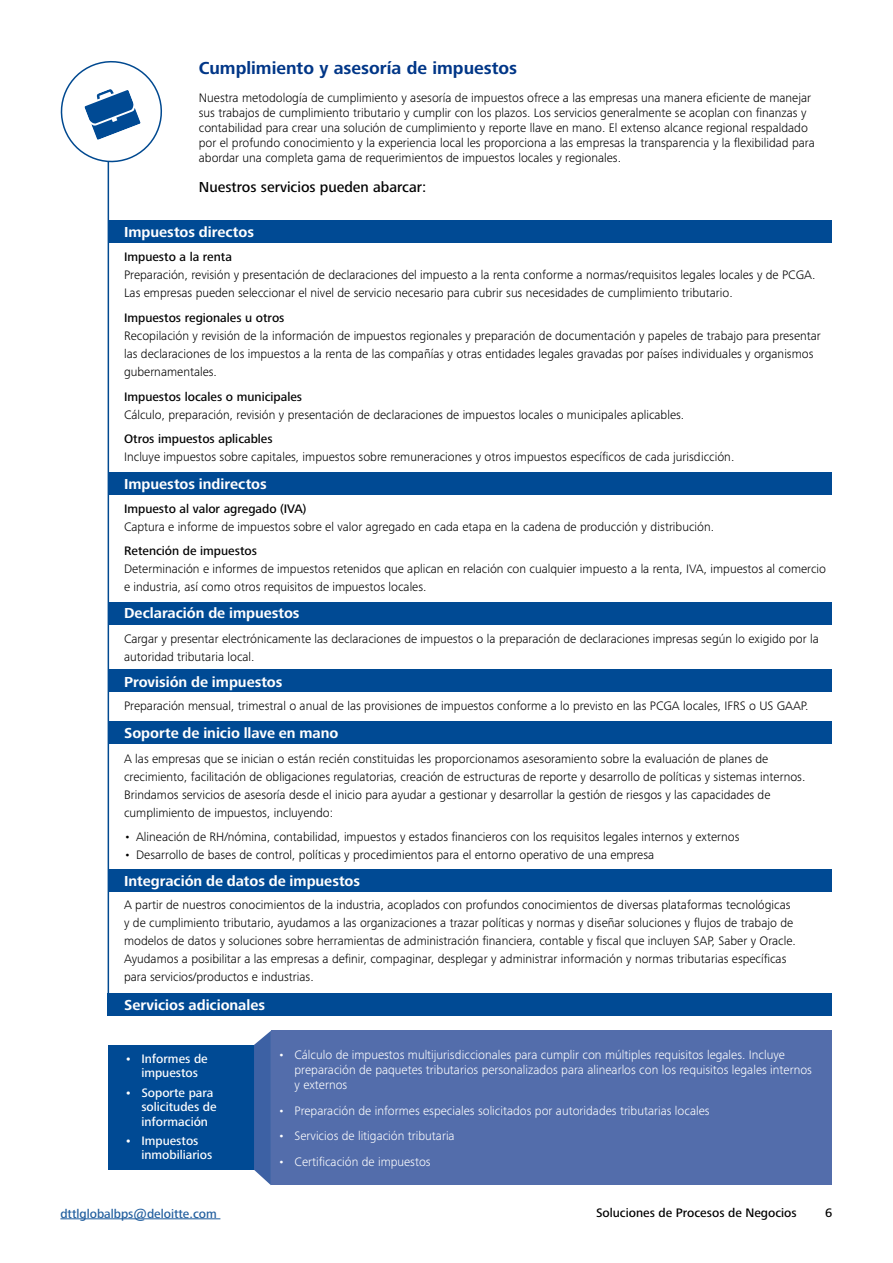
<style>
.page{position:relative;width:893px;height:1263px;background:#fff}
.page>*{position:absolute;margin:0;border:0;box-sizing:border-box;transform-origin:0 0}
.t1{font:700 18px "Frutiger Next Pro";color:#003687}
.t2{font:700 15px "Frutiger Next Pro";color:#fff}
.t3{font:500 15px "Frutiger Next Pro";color:#000}
.t4{font:300 12.75px/18px "Frutiger Next Pro";color:#000}
.t5{font:300 12.75px/15px "Frutiger Next Pro";color:#fff}
.t6{font:500 12.75px "Frutiger Next Pro";color:#000}
.t7{font:500 12.75px/14.2px "Frutiger Next Pro";color:#fff}
.t8{font:500 12.75px "Frutiger Next Pro";color:#215e9e}
</style>
<div class="page">
<hr style="left:60px;top:1218px;width:160px;height:1px;background:#215e9e">
<hr style="left:108px;top:161px;width:1px;height:853px;background:#004990">
<svg style="left:60px;top:61px;width:102px;height:107px"></svg>
<div style="left:108px;top:221px;width:724px;height:22px;background:#004a94"></div>
<div style="left:108px;top:472px;width:724px;height:23px;background:#004a94"></div>
<div style="left:108px;top:602px;width:724px;height:22px;background:#004a94"></div>
<div style="left:108px;top:670px;width:724px;height:22px;background:#004a94"></div>
<div style="left:271px;top:1031px;width:561px;height:154px;background:#536dab"></div>
<div style="left:108px;top:1045px;width:146px;height:125px;background:#004a94"></div>
<svg style="left:254px;top:1031px;width:17px;height:154px;background:#4f6fac"></svg>
<div style="left:108px;top:722px;width:724px;height:22px;background:#004a94"></div>
<div style="left:108px;top:869px;width:724px;height:22px;background:#004a94"></div>
<div style="left:108px;top:993px;width:724px;height:22px;background:#004a94"></div>
<h1 class="t1" style="left:199px;top:57px;width:320px">Cumplimiento y asesoría de impuestos</h1>
<p class="t4" style="left:199px;top:90px;width:617px;line-height:15px">Nuestra metodología de cumplimiento y asesoría de impuestos ofrece a las empresas una manera eficiente de manejar sus trabajos de cumplimiento tributario y cumplir con los plazos. Los servicios generalmente se acoplan con finanzas y contabilidad para crear una solución de cumplimiento y reporte llave en mano. El extenso alcance regional respaldado por el profundo conocimiento y la experiencia local les proporciona a las empresas la transparencia y la flexibilidad para abordar una completa gama de requerimientos de impuestos locales y regionales.</p>
<p class="t3" style="left:199px;top:179px;width:229px">Nuestros servicios pueden abarcar:</p>
<p class="t2" style="left:124px;top:224px;width:131px">Impuestos directos</p>
<p class="t6" style="left:124px;top:250px;width:109px">Impuesto a la renta</p>
<p class="t4" style="left:124px;top:266px;width:693px">Preparación, revisión y presentación de declaraciones del impuesto a la renta conforme a normas/requisitos legales locales y de PCGA.<br>Las empresas pueden seleccionar el nivel de servicio necesario para cubrir sus necesidades de cumplimiento tributario.</p>
<p class="t6" style="left:124px;top:310px;width:162px">Impuestos regionales u otros</p>
<p class="t4" style="left:124px;top:327px;width:698px">Recopilación y revisión de la información de impuestos regionales y preparación de documentación y papeles de trabajo para presentar las declaraciones de los impuestos a la renta de las compañías y otras entidades legales gravadas por países individuales y organismos gubernamentales.</p>
<p class="t6" style="left:124px;top:389px;width:180px">Impuestos locales o municipales</p>
<p class="t4" style="left:124px;top:405px;width:562px">Cálculo, preparación, revisión y presentación de declaraciones de impuestos locales o municipales aplicables.</p>
<p class="t6" style="left:124px;top:432px;width:150px">Otros impuestos aplicables</p>
<p class="t4" style="left:124px;top:448px;width:612px">Incluye impuestos sobre capitales, impuestos sobre remuneraciones y otros impuestos específicos de cada jurisdicción.</p>
<p class="t2" style="left:124px;top:475px;width:144px">Impuestos indirectos</p>
<p class="t6" style="left:124px;top:501px;width:184px">Impuesto al valor agregado (IVA)</p>
<p class="t4" style="left:124px;top:517px;width:592px">Captura e informe de impuestos sobre el valor agregado en cada etapa en la cadena de producción y distribución.</p>
<p class="t6" style="left:124px;top:544px;width:134px">Retención de impuestos</p>
<p class="t4" style="left:124px;top:560px;width:703px">Determinación e informes de impuestos retenidos que aplican en relación con cualquier impuesto a la renta, IVA, impuestos al comercio e industria, así como otros requisitos de impuestos locales.</p>
<p class="t2" style="left:124px;top:605px;width:177px">Declaración de impuestos</p>
<p class="t4" style="left:124px;top:629px;width:696px">Cargar y presentar electrónicamente las declaraciones de impuestos o la preparación de declaraciones impresas según lo exigido por la autoridad tributaria local.</p>
<p class="t2" style="left:124px;top:673px;width:160px">Provisión de impuestos</p>
<p class="t4" style="left:124px;top:697px;width:686px">Preparación mensual, trimestral o anual de las provisiones de impuestos conforme a lo previsto en las PCGA locales, IFRS o US GAAP.</p>
<p class="t2" style="left:124px;top:725px;width:216px">Soporte de inicio llave en mano</p>
<p class="t4" style="left:124px;top:750px;width:683px">A las empresas que se inician o están recién constituidas les proporcionamos asesoramiento sobre la evaluación de planes de crecimiento, facilitación de obligaciones regulatorias, creación de estructuras de reporte y desarrollo de políticas y sistemas internos.<br>Brindamos servicios de asesoría desde el inicio para ayudar a gestionar y desarrollar la gestión de riesgos y las capacidades de cumplimiento de impuestos, incluyendo:</p>
<p class="t4" style="left:124px;top:827px;width:617px">• Alineación de RH/nómina, contabilidad, impuestos y estados financieros con los requisitos legales internos y externos</p>
<p class="t4" style="left:124px;top:845px;width:532px">• Desarrollo de bases de control, políticas y procedimientos para el entorno operativo de una empresa</p>
<p class="t2" style="left:124px;top:872px;width:238px">Integración de datos de impuestos</p>
<p class="t4" style="left:124px;top:896px;width:673px">A partir de nuestros conocimientos de la industria, acoplados con profundos conocimientos de diversas plataformas tecnológicas y de cumplimiento tributario, ayudamos a las organizaciones a trazar políticas y normas y diseñar soluciones y flujos de trabajo de modelos de datos y soluciones sobre herramientas de administración financiera, contable y fiscal que incluyen SAP, Saber y Oracle.<br>Ayudamos a posibilitar a las empresas a definir, compaginar, desplegar y administrar información y normas tributarias específicas para servicios/productos e industrias.</p>
<p class="t2" style="left:124px;top:996px;width:143px">Servicios adicionales</p>
<p class="t7" style="left:125px;top:1052px;width:84px;text-align:center">• Informes de impuestos</p>
<p class="t7" style="left:141px;top:1086px;width:77px;text-indent:-16px">• Soporte para solicitudes de información</p>
<p class="t7" style="left:141px;top:1134px;width:73px;text-indent:-16px">• Impuestos inmobiliarios</p>
<p class="t5" style="left:295px;top:1047px;width:519px;text-indent:-16px">• Cálculo de impuestos multijurisdiccionales para cumplir con múltiples requisitos legales. Incluye preparación de paquetes tributarios personalizados para alinearlos con los requisitos legales internos y externos</p>
<p class="t5" style="left:278px;top:1103px;width:433px">• Preparación de informes especiales solicitados por autoridades tributarias locales</p>
<p class="t5" style="left:278px;top:1128px;width:178px">• Servicios de litigación tributaria</p>
<p class="t5" style="left:278px;top:1154px;width:154px">• Certificación de impuestos</p>
<p class="t8" style="left:60px;top:1206px;width:158px">dttlglobalbps@deloitte.com</p>
<p class="t6" style="left:596px;top:1206px;width:202px">Soluciones de Procesos de Negocios</p>
<p class="t6" style="left:825px;top:1206px;width:9px">6</p>
</div>
